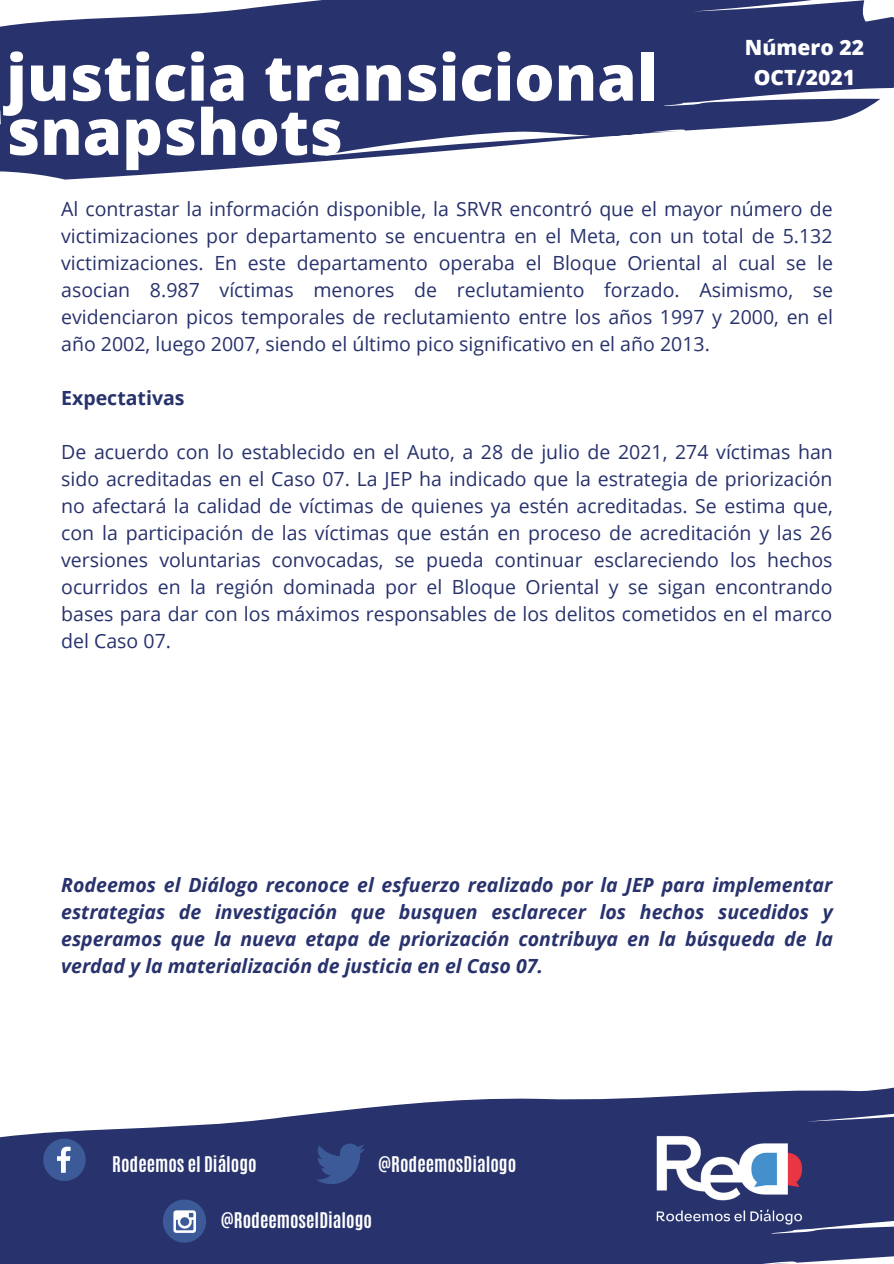
<style>
.page{position:relative;width:894px;height:1264px;background:#fff}
.page>*{position:absolute;margin:0;border:0;box-sizing:border-box;transform-origin:0 0}
.t1{font:800 63.45px/54.2px "Open Sans";color:#fff}
.t2{font:800 21px/29.2px "Open Sans";color:#fff;text-align:center}
.t3{font:19.5px/27px "Open Sans";color:#28326c;text-align:justify}
.t4{font:italic 700 19.5px/27px "Open Sans";color:#28326c;text-align:justify}
.t5{font:700 19.5px "Open Sans";color:#28326c}
.t6{font:700 18px "Antonio";color:#fff}
</style>
<div class="page">
<svg style="left:0;top:0;width:893px;height:180px;fill:#28326c"></svg>
<svg style="left:0;top:1087px;width:893px;height:176px;fill:#28326c"></svg>
<svg style="left:43px;top:1138px;width:43px;height:42px;background:#4b6198"></svg>
<svg style="left:315px;top:1143px;width:50px;height:41px;background:#344985"></svg>
<div style="left:163px;top:1199px;width:43px;height:43px;background:#3d5a98;border-radius:50%"></div>
<svg style="left:173px;top:1210px;width:23px;height:22px"></svg>
<img style="left:622px;top:1093px;width:214px;height:162px">
<p class="t2" style="left:744px;top:33px;width:120px">Número 22<br>OCT/2021</p>
<p class="t1" style="left:6px;top:49px;width:652px">justicia transicional snapshots</p>
<p class="t3" style="left:61px;top:195px;width:773px">Al contrastar la información disponible, la SRVR encontró que el mayor número de victimizaciones por departamento se encuentra en el Meta, con un total de 5.132 victimizaciones. En este departamento operaba el Bloque Oriental al cual se le asocian 8.987 víctimas menores de reclutamiento forzado. Asimismo, se evidenciaron picos temporales de reclutamiento entre los años 1997 y 2000, en el año 2002, luego 2007, siendo el último pico significativo en el año 2013.</p>
<p class="t5" style="left:61px;top:384px;width:125px">Expectativas</p>
<p class="t3" style="left:61px;top:438px;width:773px">De acuerdo con lo establecido en el Auto, a 28 de julio de 2021, 274 víctimas han sido acreditadas en el Caso 07. La JEP ha indicado que la estrategia de priorización no afectará la calidad de víctimas de quienes ya estén acreditadas. Se estima que, con la participación de las víctimas que están en proceso de acreditación y las 26 versiones voluntarias convocadas, se pueda continuar esclareciendo los hechos ocurridos en la región dominada por el Bloque Oriental y se sigan encontrando bases para dar con los máximos responsables de los delitos cometidos en el marco del Caso 07.</p>
<p class="t4" style="left:61px;top:870px;width:773px">Rodeemos el Diálogo reconoce el esfuerzo realizado por la JEP para implementar estrategias de investigación que busquen esclarecer los hechos sucedidos y esperamos que la nueva etapa de priorización contribuya en la búsqueda de la verdad y la materialización de justicia en el Caso 07.</p>
<p class="t6" style="left:112px;top:1151px;width:146px">Rodeemos el Diálogo</p>
<p class="t6" style="left:378px;top:1151px;width:140px">@RodeemosDialogo</p>
<p class="t6" style="left:221px;top:1207px;width:153px">@RodeemoselDialogo</p>
</div>
